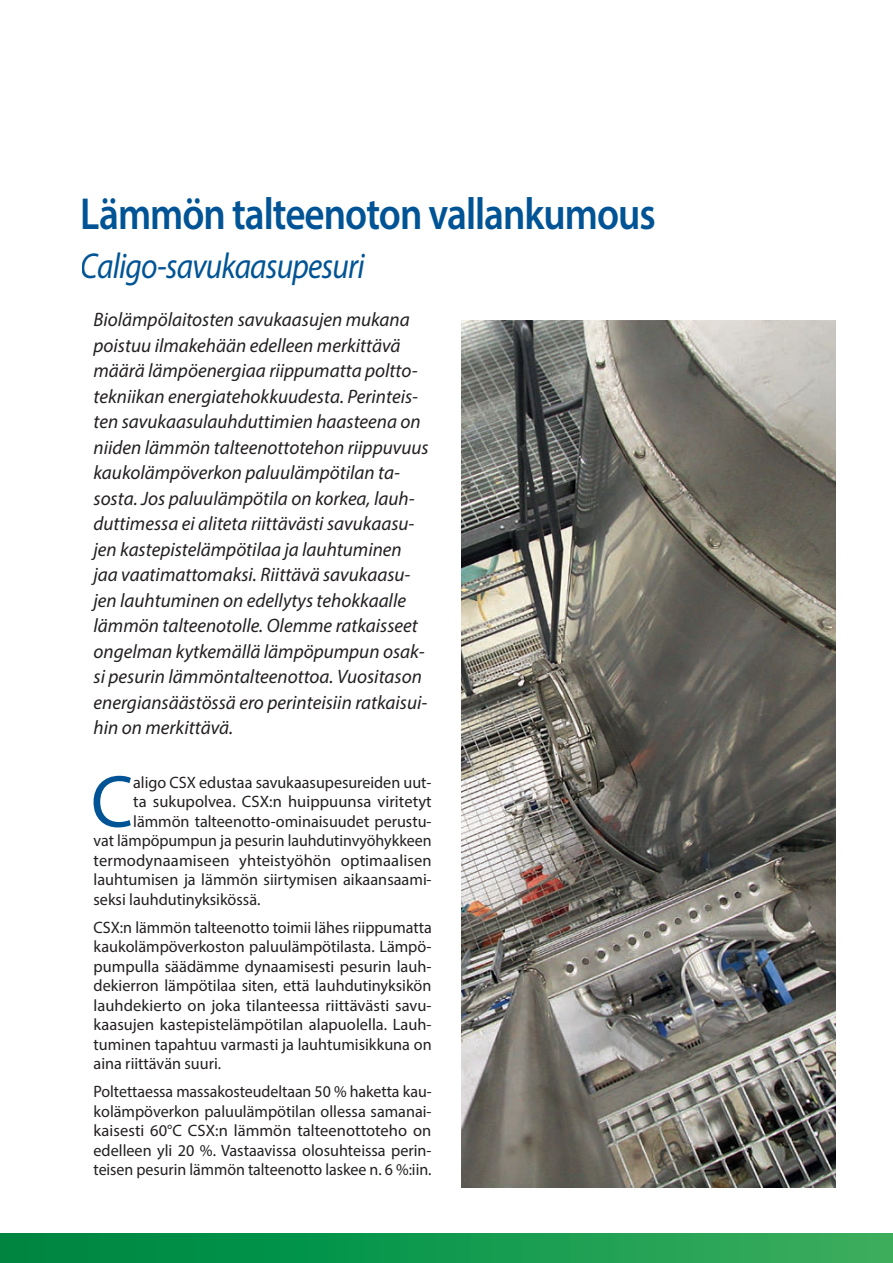
<style>
.page{position:relative;width:893px;height:1263px;background:#fff}
.page>*{position:absolute;margin:0;border:0;box-sizing:border-box;transform-origin:0 0}
.t1{font:74.4px "Myriad Pro";color:#005495}
.t2{font:600 45px "Myriad Pro";letter-spacing:-.025em;color:#005495;scale:.87 1}
.t3{font:italic 36px "Myriad Pro";letter-spacing:-.025em;color:#005495;scale:.87 1}
.t4{font:italic 19.5px/25.5px "Myriad Pro";color:#231f20}
.t5{font:16.5px/19.5px "Myriad Pro";color:#231f20;text-align:justify}
</style>
<div class="page">
<img style="left:461px;top:320px;width:375px;height:867px">
<div style="left:0;top:1233px;width:893px;height:30px;background:linear-gradient(to right,#008540,#38ae5e)"></div>
<h2 class="t2" style="left:81px;top:186px;width:662px">Lämmön talteenoton vallankumous</h2>
<h3 class="t3" style="left:81px;top:244px;width:328px">Caligo-savukaasupesuri</h3>
<p class="t4" style="left:94px;top:306px;width:337px">Biolämpölaitosten savukaasujen mukana poistuu ilmakehään edelleen merkittävä määrä lämpöenergiaa riippumatta poltto&shy;tekniikan energiatehokkuudesta. Perinteis&shy;ten savukaasulauhduttimien haasteena on niiden lämmön talteenottotehon riippuvuus kaukolämpöverkon paluulämpötilan ta&shy;sosta. Jos paluulämpötila on korkea, lauh&shy;duttimessa ei aliteta riittävästi savukaasu&shy;jen kastepistelämpötilaa ja lauhtuminen jaa vaatimattomaksi. Riittävä savukaasu&shy;jen lauhtuminen on edellytys tehokkaalle lämmön talteenotolle. Olemme ratkaisseet ongelman kytkemällä lämpöpumpun osak&shy;si pesurin lämmöntalteenottoa. Vuositason energiansäästössä ero perinteisiin ratkaisui&shy;hin on merkittävä.</p>
<h1 class="t1" style="left:91px;top:756px;width:44px">C</h1>
<p class="t5" style="left:133px;top:772px;width:300px">aligo CSX edustaa savukaasupesureiden uut-</p>
<p class="t5" style="left:133px;top:792px;width:300px">ta sukupolvea. CSX:n huippuunsa viritetyt</p>
<p class="t5" style="left:133px;top:811px;width:300px">lämmön talteenotto-ominaisuudet perustu-</p>
<p class="t5" style="left:94px;top:831px;width:339px">vat lämpöpumpun ja pesurin lauhdutinvyöhykkeen</p>
<p class="t5" style="left:94px;top:850px;width:340px">termodynaamiseen yhteistyöhön optimaalisen</p>
<p class="t5" style="left:94px;top:870px;width:340px">lauhtumisen ja lämmön siirtymisen aikaansaami-</p>
<p class="t5" style="left:94px;top:889px;width:168px">seksi lauhdutinyksikössä.</p>
<p class="t5" style="left:94px;top:917px;width:340px">CSX:n lämmön talteenotto toimii lähes riippumatta kaukolämpöverkoston paluulämpötilasta. Lämpö&shy;pumpulla säädämme dynaamisesti pesurin lauh&shy;dekierron lämpötilaa siten, että lauhdutinyksikön lauhdekierto on joka tilanteessa riittävästi savu&shy;kaasujen kastepistelämpötilan alapuolella. Lauh&shy;tuminen tapahtuu varmasti ja lauhtumisikkuna on aina riittävän suuri.</p>
<p class="t5" style="left:94px;top:1082px;width:340px">Poltettaessa massakosteudeltaan 50 % haketta kau&shy;kolämpöverkon paluulämpötilan ollessa samanai&shy;kaisesti 60°C CSX:n lämmön talteenottoteho on edelleen yli 20 %. Vastaavissa olosuhteissa perin&shy;teisen pesurin lämmön talteenotto laskee n. 6 %:iin.</p>
</div>
